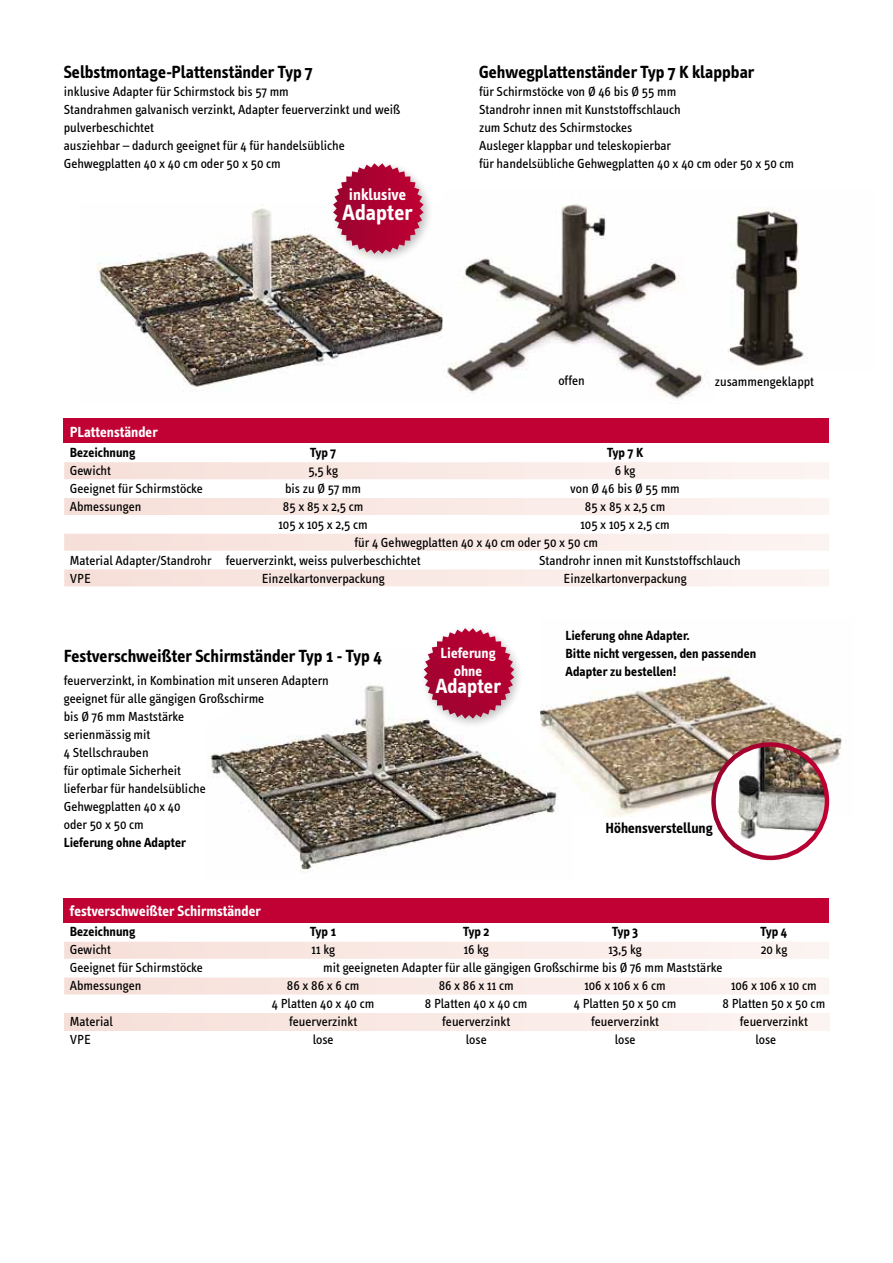
<style>
.page{position:relative;width:893px;height:1263px;background:#fff}
.page>*{position:absolute;margin:0;border:0;box-sizing:border-box;transform-origin:0 0}
.t1{font:700 22.5px "Info Text";color:#fff}
.t2{font:700 21px "Info Text";color:#fff}
.t3{font:700 18px "Info Text";color:#000}
.t4{font:700 16.5px "Info Text";color:#fff}
.t5{font:700 15px/17.1px "Info Text";color:#fff;text-align:center}
.t6{font:700 15px "Info Text";color:#000}
.t7{font:13.5px/18px "Info Text";color:#000}
.t8{font:700 13.5px/18px "Info Text";color:#000}
</style>
<div class="page">
<svg style="left:64px;top:534px;width:765px;height:52px"></svg>
<svg style="left:64px;top:462px;width:765px;height:53px"></svg>
<div style="left:64px;top:419px;width:765px;height:24px;background:#c10033"></div>
<img style="left:96px;top:208px;width:347px;height:184px">
<img style="left:728px;top:207px;width:80px;height:163px">
<div style="left:329px;top:159px;width:105px;height:105px;background:#000;opacity:.25"></div>
<svg style="left:333px;top:163px;width:91px;height:91px"></svg>
<img style="left:444px;top:204px;width:259px;height:195px">
<img style="left:572px;top:670px;width:270px;height:146px">
<img style="left:208px;top:685px;width:364px;height:188px">
<div style="left:64px;top:1013px;width:765px;height:17px;background:#f9e9e5"></div>
<svg style="left:64px;top:942px;width:765px;height:52px"></svg>
<div style="left:64px;top:898px;width:765px;height:24px;background:#c10033"></div>
<img style="left:713px;top:744px;width:114px;height:114px;border-radius:57px">
<div style="left:711px;top:742px;width:118px;height:118px;border:4px solid #fff;border-radius:50%"></div>
<div style="left:420px;top:624px;width:104px;height:105px;background:#000;opacity:.25"></div>
<svg style="left:424px;top:628px;width:90px;height:91px"></svg>
<h3 class="t3" style="left:64px;top:61px;width:250px">Selbstmontage-Plattenständer Typ 7</h3>
<p class="t7" style="left:64px;top:82px;width:338px">inklusive Adapter für Schirmstock bis 57 mm<br>Standrahmen galvanisch verzinkt, Adapter feuerverzinkt und weiß pulverbeschichtet<br>ausziehbar – dadurch geeignet für 4 für handelsübliche Gehwegplatten 40 x 40 cm oder 50 x 50 cm</p>
<p class="t4" style="left:349px;top:185px;width:59px">inklusive</p>
<h1 class="t1" style="left:343px;top:200px;width:71px">Adapter</h1>
<h3 class="t3" style="left:479px;top:61px;width:277px">Gehwegplattenständer Typ 7 K klappbar</h3>
<p class="t7" style="left:479px;top:82px;width:317px">für Schirmstöcke von Ø 46 bis Ø 55 mm<br>Standrohr innen mit Kunststoffschlauch<br>zum Schutz des Schirmstockes<br>Ausleger klappbar und teleskopierbar<br>für handelsübliche Gehwegplatten 40 x 40 cm oder 50 x 50 cm</p>
<p class="t7" style="left:558px;top:371px;width:28px">offen</p>
<p class="t7" style="left:715px;top:372px;width:101px">zusammengeklappt</p>
<p class="t5" style="left:70px;top:423px;width:89px">PLattenständer</p>
<p class="t8" style="left:70px;top:443px;width:67px">Bezeichnung</p>
<p class="t8" style="left:310px;top:443px;width:28px">Typ 7</p>
<p class="t8" style="left:607px;top:443px;width:37px">Typ 7 K</p>
<p class="t7" style="left:70px;top:461px;width:43px">Gewicht</p>
<p class="t7" style="left:308px;top:461px;width:31px">5,5 kg</p>
<p class="t7" style="left:615px;top:461px;width:22px">6 kg</p>
<p class="t7" style="left:70px;top:479px;width:135px">Geeignet für Schirmstöcke</p>
<p class="t7" style="left:285px;top:479px;width:78px">bis zu Ø 57 mm</p>
<p class="t7" style="left:570px;top:479px;width:111px">von Ø 46 bis Ø 55 mm</p>
<p class="t7" style="left:70px;top:497px;width:73px">Abmessungen</p>
<p class="t7" style="left:283px;top:497px;width:82px">85 x 85 x 2,5 cm</p>
<p class="t7" style="left:585px;top:497px;width:82px">85 x 85 x 2,5 cm</p>
<p class="t7" style="left:279px;top:515px;width:91px">105 x 105 x 2,5 cm</p>
<p class="t7" style="left:580px;top:515px;width:91px">105 x 105 x 2,5 cm</p>
<p class="t7" style="left:354px;top:533px;width:245px">für 4 Gehwegplatten 40 x 40 cm oder 50 x 50 cm</p>
<p class="t7" style="left:70px;top:551px;width:352px">Material Adapter/Standrohr feuerverzinkt, weiss pulverbeschichtet</p>
<p class="t7" style="left:539px;top:551px;width:203px">Standrohr innen mit Kunststoffschlauch</p>
<p class="t7" style="left:70px;top:569px;width:23px">VPE</p>
<p class="t7" style="left:262px;top:569px;width:125px">Einzelkartonverpackung</p>
<p class="t7" style="left:564px;top:569px;width:125px">Einzelkartonverpackung</p>
<h3 class="t3" style="left:64px;top:646px;width:320px">Festverschweißter Schirmständer Typ 1 - Typ 4</h3>
<p class="t7" style="left:64px;top:672px;width:267px">feuerverzinkt, in Kombination mit unseren Adaptern geeignet für alle gängigen Großschirme<br>bis Ø 76 mm Maststärke<br>serienmässig mit<br>4 Stellschrauben<br>für optimale Sicherheit<br>lieferbar für handelsübliche<br>Gehwegplatten 40 x 40<br>oder 50 x 50 cm</p>
<p class="t8" style="left:64px;top:834px;width:124px">Lieferung ohne Adapter</p>
<p class="t5" style="left:441px;top:645px;width:57px">Lieferung ohne</p>
<h2 class="t2" style="left:436px;top:674px;width:67px">Adapter</h2>
<p class="t8" style="left:566px;top:627px;width:192px">Lieferung ohne Adapter.<br>Bitte nicht vergessen, den passenden<br>Adapter zu bestellen!</p>
<p class="t6" style="left:606px;top:820px;width:109px">Höhensverstellung</p>
<p class="t5" style="left:70px;top:902px;width:192px">festverschweißter Schirmständer</p>
<p class="t8" style="left:70px;top:923px;width:67px">Bezeichnung</p>
<p class="t8" style="left:310px;top:923px;width:27px">Typ 1</p>
<p class="t8" style="left:463px;top:923px;width:28px">Typ 2</p>
<p class="t8" style="left:612px;top:923px;width:28px">Typ 3</p>
<p class="t8" style="left:760px;top:923px;width:28px">Typ 4</p>
<p class="t7" style="left:70px;top:941px;width:43px">Gewicht</p>
<p class="t7" style="left:311px;top:941px;width:25px">11 kg</p>
<p class="t7" style="left:464px;top:941px;width:27px">16 kg</p>
<p class="t7" style="left:608px;top:941px;width:35px">13,5 kg</p>
<p class="t7" style="left:761px;top:941px;width:28px">20 kg</p>
<p class="t7" style="left:70px;top:959px;width:135px">Geeignet für Schirmstöcke</p>
<p class="t7" style="left:323px;top:959px;width:401px">mit geeigneten Adapter für alle gängigen Großschirme bis Ø 76 mm Maststärke</p>
<p class="t7" style="left:70px;top:977px;width:73px">Abmessungen</p>
<p class="t7" style="left:287px;top:977px;width:74px">86 x 86 x 6 cm</p>
<p class="t7" style="left:439px;top:977px;width:77px">86 x 86 x 11 cm</p>
<p class="t7" style="left:584px;top:977px;width:83px">106 x 106 x 6 cm</p>
<p class="t7" style="left:731px;top:977px;width:87px">106 x 106 x 10 cm</p>
<p class="t7" style="left:272px;top:995px;width:104px">4 Platten 40 x 40 cm</p>
<p class="t7" style="left:425px;top:995px;width:104px">8 Platten 40 x 40 cm</p>
<p class="t7" style="left:574px;top:995px;width:104px">4 Platten 50 x 50 cm</p>
<p class="t7" style="left:723px;top:995px;width:104px">8 Platten 50 x 50 cm</p>
<p class="t7" style="left:70px;top:1013px;width:45px">Material</p>
<p class="t7" style="left:289px;top:1013px;width:69px">feuerverzinkt</p>
<p class="t7" style="left:442px;top:1013px;width:69px">feuerverzinkt</p>
<p class="t7" style="left:591px;top:1013px;width:69px">feuerverzinkt</p>
<p class="t7" style="left:740px;top:1013px;width:69px">feuerverzinkt</p>
<p class="t7" style="left:70px;top:1031px;width:23px">VPE</p>
<p class="t7" style="left:313px;top:1031px;width:22px">lose</p>
<p class="t7" style="left:466px;top:1031px;width:22px">lose</p>
<p class="t7" style="left:615px;top:1031px;width:22px">lose</p>
<p class="t7" style="left:755px;top:1031px;width:22px">lose</p>
</div>
